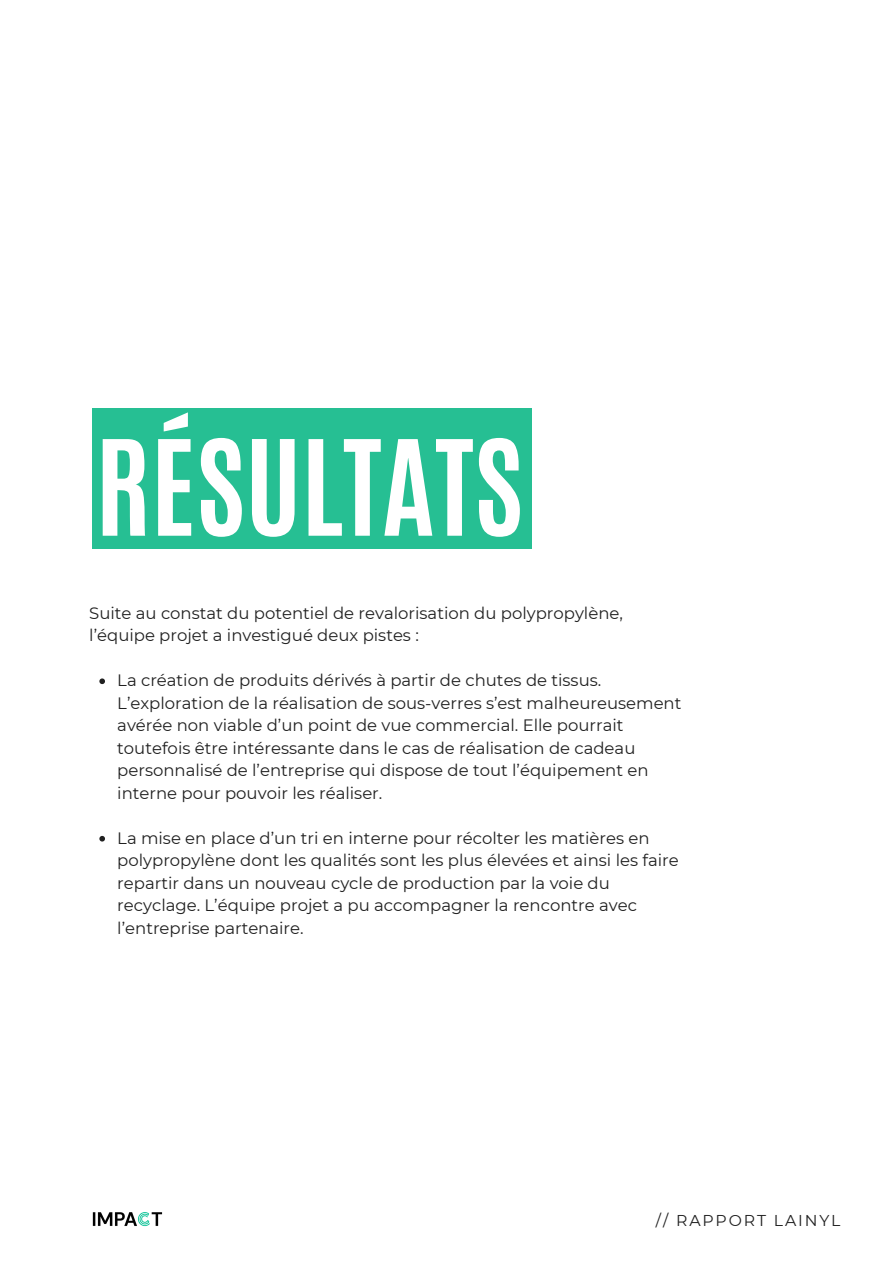
<style>
.page{position:relative;width:893px;height:1264px;background:#fff}
.page>*{position:absolute;margin:0;border:0;box-sizing:border-box;transform-origin:0 0}
.t1{font:700 112.35px "Antonio";color:#fff}
.t2{font:16.5px/22.5px "Montserrat";color:#202020}
.t3{font:15.75px "Montserrat";letter-spacing:.12em;color:#202020}
</style>
<div class="page">
<div style="left:93px;top:408px;width:438px;height:141px;background:#26bf93"></div>
<img style="left:93px;top:1212px;width:69px;height:14px">
<svg style="left:99px;top:678px;width:6px;height:6px"></svg>
<svg style="left:99px;top:836px;width:6px;height:5px"></svg>
<p class="t1" style="left:95px;top:407px;width:429px">RÉSULTATS</p>
<p class="t2" style="left:89px;top:601px;width:535px">Suite au constat du potentiel de revalorisation du polypropylène, l’équipe projet a investigué deux pistes :</p>
<p class="t2" style="left:117px;top:669px;width:565px">La création de produits dérivés à partir de chutes de tissus.<br>L’exploration de la réalisation de sous-verres s’est malheureusement avérée non viable d’un point de vue commercial. Elle pourrait toutefois être intéressante dans le cas de réalisation de cadeau personnalisé de l’entreprise qui dispose de tout l’équipement en interne pour pouvoir les réaliser.</p>
<p class="t2" style="left:117px;top:826px;width:563px">La mise en place d’un tri en interne pour récolter les matières en polypropylène dont les qualités sont les plus élevées et ainsi les faire repartir dans un nouveau cycle de production par la voie du recyclage. L’équipe projet a pu accompagner la rencontre avec l’entreprise partenaire.</p>
<p class="t3" style="left:656px;top:1210px;width:186px">// RAPPORT LAINYL</p>
</div>
